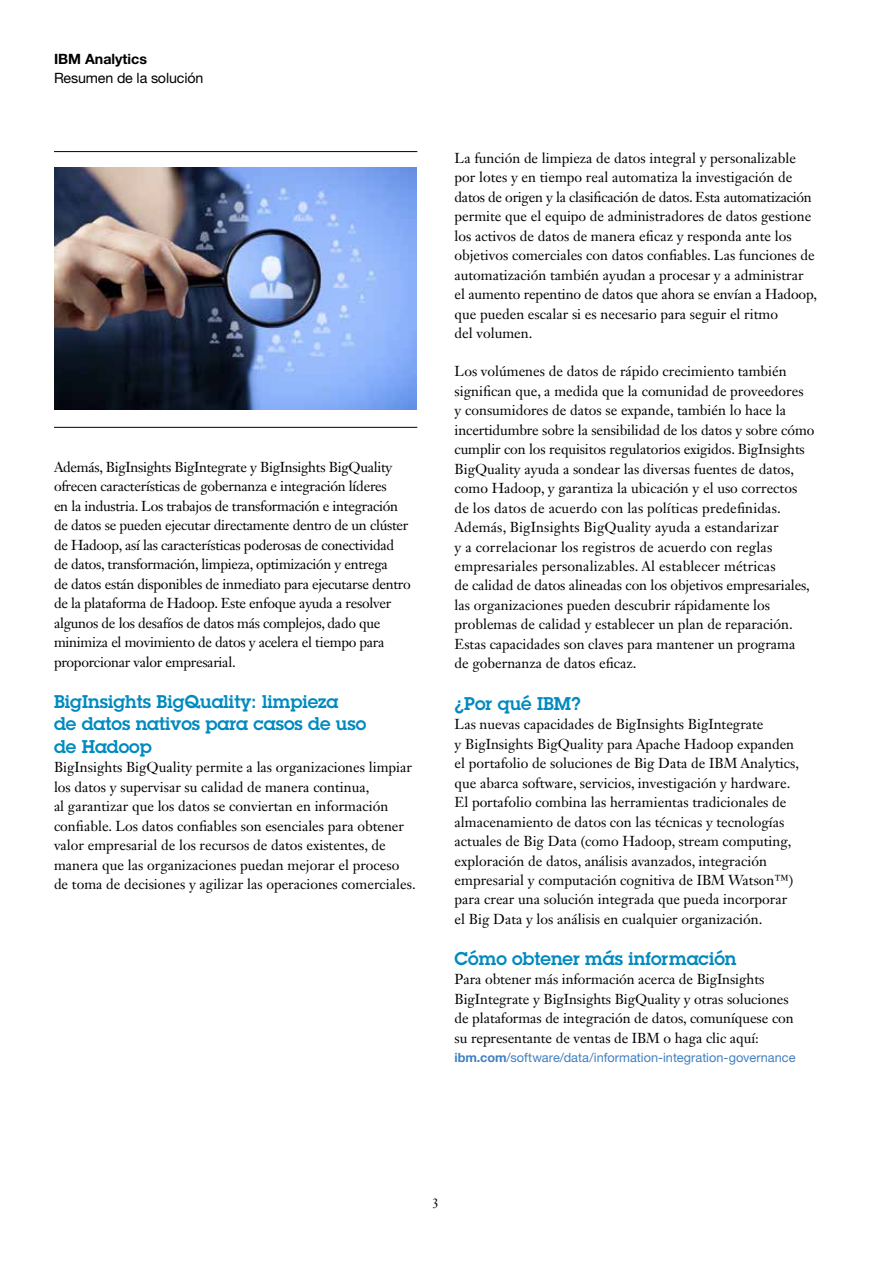
<style>
.page{position:relative;width:893px;height:1263px;background:#fff}
.page>*{position:absolute;margin:0;border:0;box-sizing:border-box;transform-origin:0 0}
.t1{font:600 18px/22.5px "Lubalin Graph Std";color:#008abf}
.t2{font:14.25px/19.5px "Janson Text LT Std";color:#000}
.t3{font:14.25px/19.5px "Janson Text LT Std";letter-spacing:-.02em;color:#000}
.t4{font:14.25px "Helvetica Neue LT Pro";letter-spacing:-.01em;color:#000}
.t5{font:700 14.25px "Helvetica Neue LT Pro";color:#000}
.t6{font:13.5px "Janson Text LT Std";color:#000}
.t7{font:12.75px "Helvetica Neue LT Pro";color:#4180c2}
.s1{font-weight:700}
</style>
<div class="page">
<hr style="left:54px;top:151px;width:363px;height:1px;background:#000">
<hr style="left:54px;top:427px;width:363px;height:1px;background:#000">
<img style="left:54px;top:167px;width:363px;height:243px">
<p class="t5" style="left:54px;top:50px;width:95px">IBM Analytics</p>
<p class="t4" style="left:54px;top:69px;width:151px">Resumen de la solución</p>
<p class="t3" style="left:54px;top:457px;width:358px">Además, BigInsights BigIntegrate y BigInsights BigQuality ofrecen características de gobernanza e integración líderes<br>en la industria. Los trabajos de transformación e integración de datos se pueden ejecutar directamente dentro de un clúster de Hadoop, así las características poderosas de conectividad de datos, transformación, limpieza, optimización y entrega<br>de datos están disponibles de inmediato para ejecutarse dentro de la plataforma de Hadoop. Este enfoque ayuda a resolver algunos de los desafíos de datos más complejos, dado que minimiza el movimiento de datos y acelera el tiempo para proporcionar valor empresarial.</p>
<p class="t1" style="left:54px;top:690px;width:314px">BigInsights BigQuality: limpieza<br>de datos nativos para casos de uso de Hadoop</p>
<p class="t2" style="left:54px;top:757px;width:363px">BigInsights BigQuality permite a las organizaciones limpiar los datos y supervisar su calidad de manera continua,<br>al garantizar que los datos se conviertan en información confiable. Los datos confiables son esenciales para obtener valor empresarial de los recursos de datos existentes, de manera que las organizaciones puedan mejorar el proceso de toma de decisiones y agilizar las operaciones comerciales.</p>
<p class="t2" style="left:455px;top:148px;width:364px">La función de limpieza de datos integral y personalizable por lotes y en tiempo real automatiza la investigación de datos de origen y la clasificación de datos. Esta automatización permite que el equipo de administradores de datos gestione los activos de datos de manera eficaz y responda ante los objetivos comerciales con datos confiables. Las funciones de automatización también ayudan a procesar y a administrar el aumento repentino de datos que ahora se envían a Hadoop, que pueden escalar si es necesario para seguir el ritmo<br>del volumen.</p>
<p class="t2" style="left:455px;top:361px;width:361px">Los volúmenes de datos de rápido crecimiento también significan que, a medida que la comunidad de proveedores<br>y consumidores de datos se expande, también lo hace la incertidumbre sobre la sensibilidad de los datos y sobre cómo cumplir con los requisitos regulatorios exigidos. BigInsights BigQuality ayuda a sondear las diversas fuentes de datos, como Hadoop, y garantiza la ubicación y el uso correctos de los datos de acuerdo con las políticas predefinidas.<br>Además, BigInsights BigQuality ayuda a estandarizar<br>y a correlacionar los registros de acuerdo con reglas empresariales personalizables. Al establecer métricas<br>de calidad de datos alineadas con los objetivos empresariales, las organizaciones pueden descubrir rápidamente los problemas de calidad y establecer un plan de reparación.<br>Estas capacidades son claves para mantener un programa<br>de gobernanza de datos eficaz.</p>
<p class="t1" style="left:455px;top:692px;width:128px">¿Por qué IBM?</p>
<p class="t2" style="left:455px;top:714px;width:346px">Las nuevas capacidades de BigInsights BigIntegrate<br>y BigInsights BigQuality para Apache Hadoop expanden el portafolio de soluciones de Big Data de IBM Analytics, que abarca software, servicios, investigación y hardware.<br>El portafolio combina las herramientas tradicionales de almacenamiento de datos con las técnicas y tecnologías actuales de Big Data (como Hadoop, stream computing, exploración de datos, análisis avanzados, integración empresarial y computación cognitiva de IBM Watson™) para crear una solución integrada que pueda incorporar el Big Data y los análisis en cualquier organización.</p>
<p class="t1" style="left:455px;top:947px;width:283px">Cómo obtener más información</p>
<p class="t2" style="left:455px;top:969px;width:341px">Para obtener más información acerca de BigInsights BigIntegrate y BigInsights BigQuality y otras soluciones de plataformas de integración de datos, comuníquese con su representante de ventas de IBM o haga clic aquí:</p>
<p class="t7" style="left:455px;top:1050px;width:342px"><span class="s1">ibm.com</span>/software/data/information-integration-governance</p>
<p class="t6" style="left:432px;top:1195px;width:9px">3</p>
</div>
